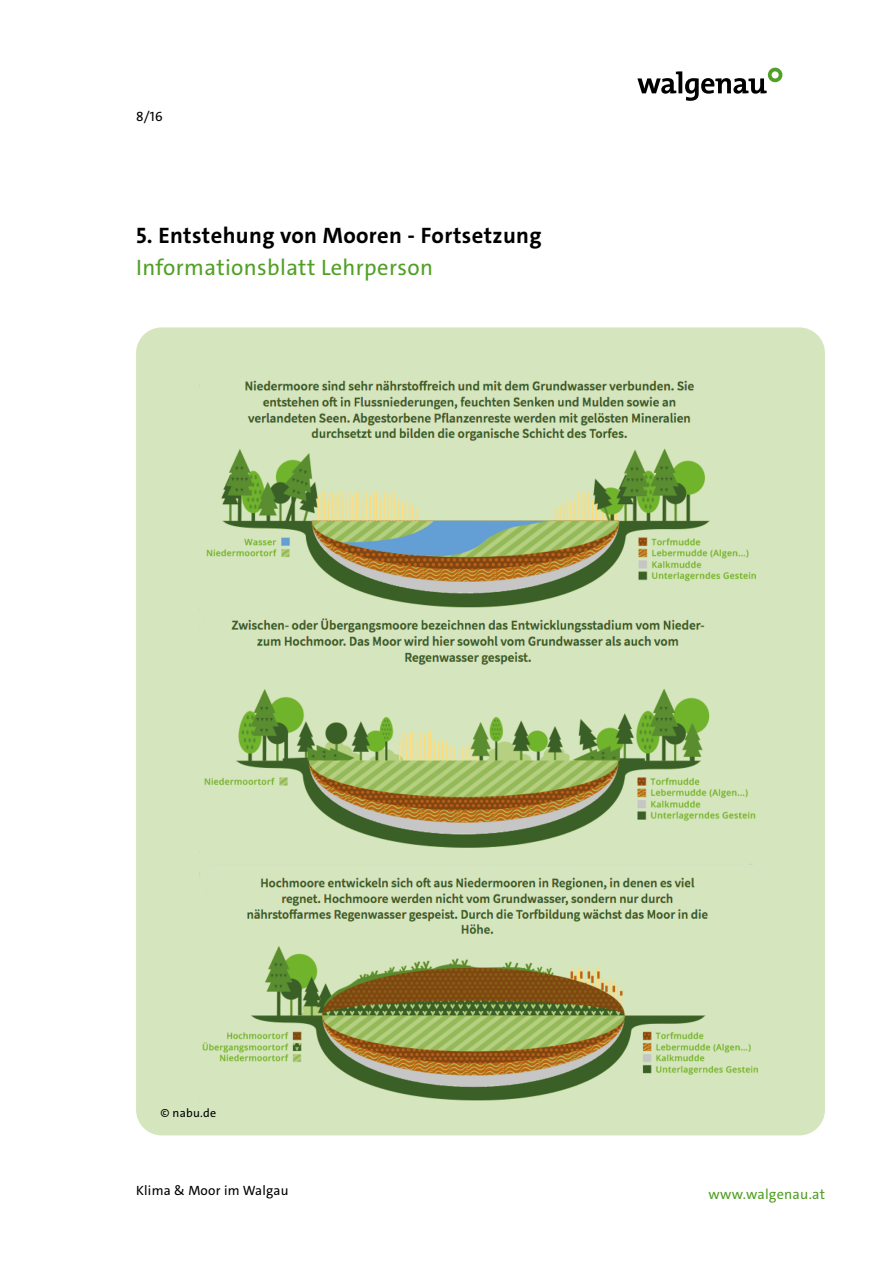
<style>
.page{position:relative;width:893px;height:1263px;background:#fff}
.page>*{position:absolute;margin:0;border:0;box-sizing:border-box;transform-origin:0 0}
.t1{font:700 22.5px "The Sans";letter-spacing:.015em;color:#000}
.t2{font:22.5px "The Sans";letter-spacing:.015em;color:#51a026}
.t3{font:14.25px "The Sans";letter-spacing:.015em;color:#51a026}
.t4{font:13.5px "The Sans";letter-spacing:.015em;color:#000}
.t5{font:12px "The Sans";letter-spacing:.015em;color:#000}
</style>
<div class="page">
<svg style="left:637px;top:68px;width:145px;height:33px"></svg>
<img style="left:136px;top:327px;width:689px;height:808px">
<p class="t4" style="left:136px;top:108px;width:28px">8/16</p>
<p class="t1" style="left:136px;top:221px;width:407px">5. Entstehung von Mooren - Fortsetzung</p>
<p class="t2" style="left:136px;top:253px;width:298px">Informationsblatt Lehrperson</p>
<p class="t5" style="left:161px;top:1105px;width:57px">© nabu.de</p>
<p class="t4" style="left:136px;top:1182px;width:154px">Klima &amp; Moor im Walgau</p>
<p class="t3" style="left:708px;top:1185px;width:118px">www.walgenau.at</p>
</div>
